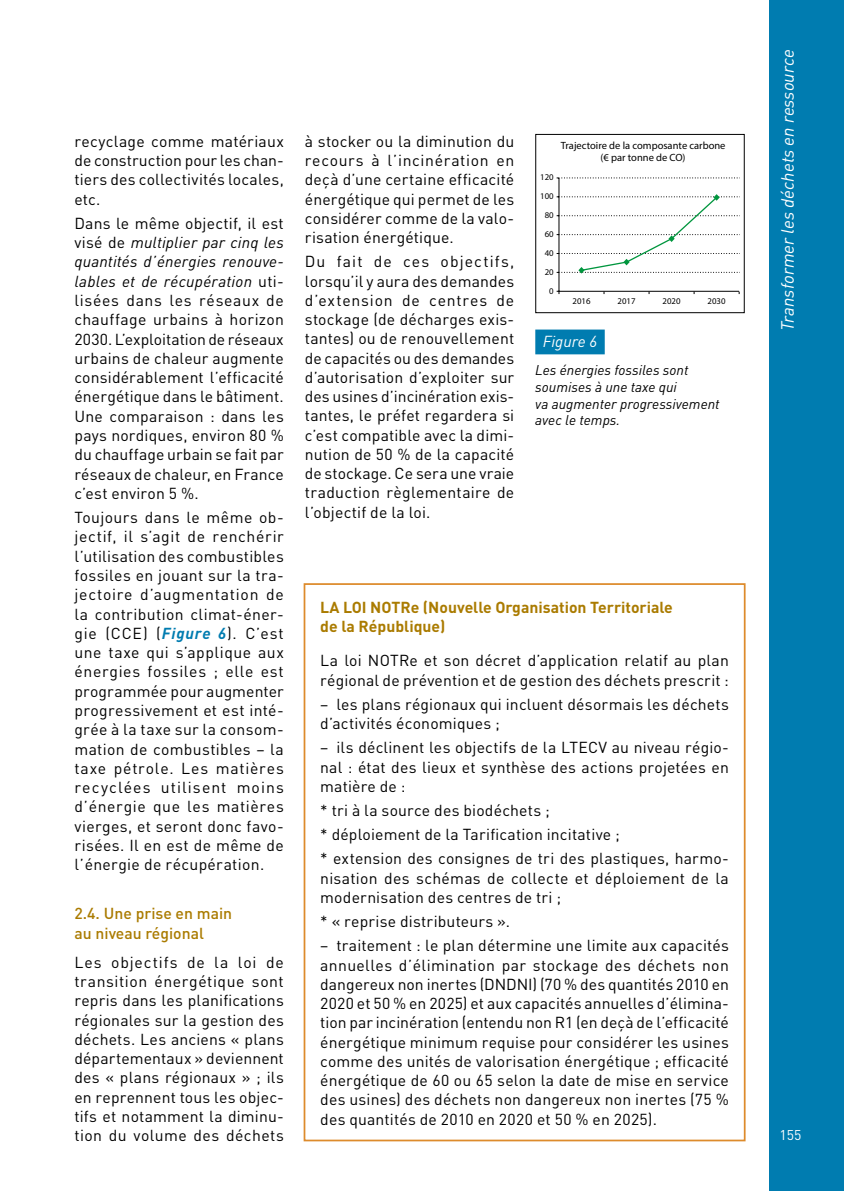
<style>
.page{position:relative;width:844px;height:1191px;background:#fff}
.page>*{position:absolute;margin:0;border:0;box-sizing:border-box;transform-origin:0 0}
.t1{font:italic 17.5px "DIN";color:#fff}
.t2{font:15.75px/19.2px "DIN";letter-spacing:.01em;color:#000;text-align:justify}
.t3{font:700 15.75px/19.2px "DIN";color:#aa7b00}
.t4{font:500 15.75px/19.2px "DIN";color:#aa7b00}
.t5{font:italic 15.75px "DIN";color:#fff}
.t6{font:italic 14px/16.8px "DIN";color:#000}
.t7{font:14px "DIN";color:#fff}
.t8{font:10.5px/12.6px "Myriad Pro";color:#000;text-align:center}
.t9{font:8.75px/18.9px "Myriad Pro";color:#000;text-align:right}
.s1{font-style:italic}
.s2{font-weight:700;font-style:italic;color:#007cb0}
</style>
<div class="page">
<div style="left:769px;top:0;width:74px;height:1191px;background:#007cb0"></div>
<div style="left:535px;top:329px;width:69px;height:25px;background:#007cb0"></div>
<hr style="left:558px;top:178px;width:1px;height:113px;background:#000">
<hr style="left:559px;top:291px;width:179px;height:1px;background:#000">
<svg style="left:556px;top:177px;width:184px;height:2px"></svg>
<svg style="left:556px;top:194px;width:184px;height:79px"></svg>
<div style="left:535px;top:134px;width:209px;height:179px;border:1px solid #000"></div>
<div style="left:303px;top:583px;width:442px;height:558px;border:2px solid #dd8b2c"></div>
<p class="t2" style="left:74px;top:131px;width:211px">recyclage comme matériaux de construction pour les chan&shy;tiers des collectivités locales, etc.</p>
<p class="t2" style="left:74px;top:213px;width:211px">Dans le même objectif, il est visé de <span class="s1">multiplier par cinq les quantités d’énergies renouve&shy;lables et de récupération</span> uti&shy;lisées dans les réseaux de chauffage urbains à horizon 2030. L’exploitation de réseaux urbains de chaleur augmente considérablement l’efficacité énergétique dans le bâtiment.<br>Une comparaison : dans les pays nordiques, environ 80 % du chauffage urbain se fait par réseaux de chaleur, en France c’est environ 5 %.</p>
<p class="t2" style="left:74px;top:507px;width:211px">Toujours dans le même ob&shy;jectif, il s’agit de renchérir l’utilisation des combustibles fossiles en jouant sur la tra&shy;jectoire d’augmentation de la contribution climat-éner&shy;gie (CCE) (<span class="s2">Figure 6</span>). C’est une taxe qui s’applique aux énergies fossiles ; elle est programmée pour augmenter progressivement et est inté&shy;grée à la taxe sur la consom&shy;mation de combustibles – la taxe pétrole. Les matières recyclées utilisent moins d’énergie que les matières vierges, et seront donc favo&shy;risées. Il en est de même de l’énergie de récupération.</p>
<p class="t4" style="left:74px;top:903px;width:159px">2.4. Une prise en main au niveau régional</p>
<p class="t2" style="left:74px;top:952px;width:211px">Les objectifs de la loi de transition énergétique sont repris dans les planifications régionales sur la gestion des déchets. Les anciens « plans départementaux » deviennent des « plans régionaux » ; ils en reprennent tous les objec&shy;tifs et notamment la diminu&shy;tion du volume des déchets</p>
<p class="t2" style="left:305px;top:131px;width:211px">à stocker ou la diminution du recours à l’incinération en deçà d’une certaine efficacité énergétique qui permet de les considérer comme de la valo&shy;risation énergétique.</p>
<p class="t2" style="left:305px;top:252px;width:211px">Du fait de ces objectifs, lorsqu’il y aura des demandes d’extension de centres de stockage (de décharges exis&shy;tantes) ou de renouvellement de capacités ou des demandes d’autorisation d’exploiter sur des usines d’incinération exis&shy;tantes, le préfet regardera si c’est compatible avec la dimi&shy;nution de 50 % de la capacité de stockage. Ce sera une vraie traduction règlementaire de l’objectif de la loi.</p>
<p class="t8" style="left:560px;top:139px;width:166px">Trajectoire de la composante carbone (€ par tonne de CO)</p>
<p class="t9" style="left:540px;top:168px;width:15px">120<br>100<br>80<br>60<br>40<br>20<br>0</p>
<p class="t9" style="left:572px;top:291px;width:19px">2016</p>
<p class="t9" style="left:617px;top:291px;width:19px">2017</p>
<p class="t9" style="left:662px;top:291px;width:19px">2020</p>
<p class="t9" style="left:707px;top:291px;width:19px">2030</p>
<p class="t5" style="left:542px;top:331px;width:56px">Figure 6</p>
<p class="t6" style="left:535px;top:361px;width:186px">Les énergies fossiles sont soumises à une taxe qui<br>va augmenter progressivement avec le temps.</p>
<p class="t3" style="left:320px;top:597px;width:354px">LA LOI NOTRe (Nouvelle Organisation Territoriale de la République)</p>
<p class="t2" style="left:320px;top:650px;width:410px">La loi NOTRe et son décret d’application relatif au plan régional de prévention et de gestion des déchets prescrit :</p>
<p class="t2" style="left:320px;top:694px;width:410px">– les plans régionaux qui incluent désormais les déchets d’activités économiques ;</p>
<p class="t2" style="left:320px;top:737px;width:410px">– ils déclinent les objectifs de la LTECV au niveau régio&shy;nal : état des lieux et synthèse des actions projetées en matière de :</p>
<p class="t2" style="left:320px;top:798px;width:410px;line-height:24.2px;text-align:left">* tri à la source des biodéchets ;<br>* déploiement de la Tarification incitative ;<br>* extension des consignes de tri des plastiques, harmo-</p>
<p class="t2" style="left:320px;top:868px;width:410px">nisation des schémas de collecte et déploiement de la modernisation des centres de tri ;</p>
<p class="t2" style="left:320px;top:911px;width:191px">* « reprise distributeurs ».</p>
<p class="t2" style="left:320px;top:935px;width:410px">– traitement : le plan détermine une limite aux capacités annuelles d’élimination par stockage des déchets non dangereux non inertes (DNDNI) (70 % des quantités 2010 en 2020 et 50 % en 2025) et aux capacités annuelles d’élimina&shy;tion par incinération (entendu non R1 (en deçà de l’efficacité énergétique minimum requise pour considérer les usines comme des unités de valorisation énergétique ; efficacité énergétique de 60 ou 65 selon la date de mise en service des usines) des déchets non dangereux non inertes (75 % des quantités de 2010 en 2020 et 50 % en 2025).</p>
<p class="t1" style="left:776px;top:331px;width:283px;rotate:-90deg">Transformer les déchets en ressource</p>
<p class="t7" style="left:779px;top:1125px;width:23px">155</p>
</div>
